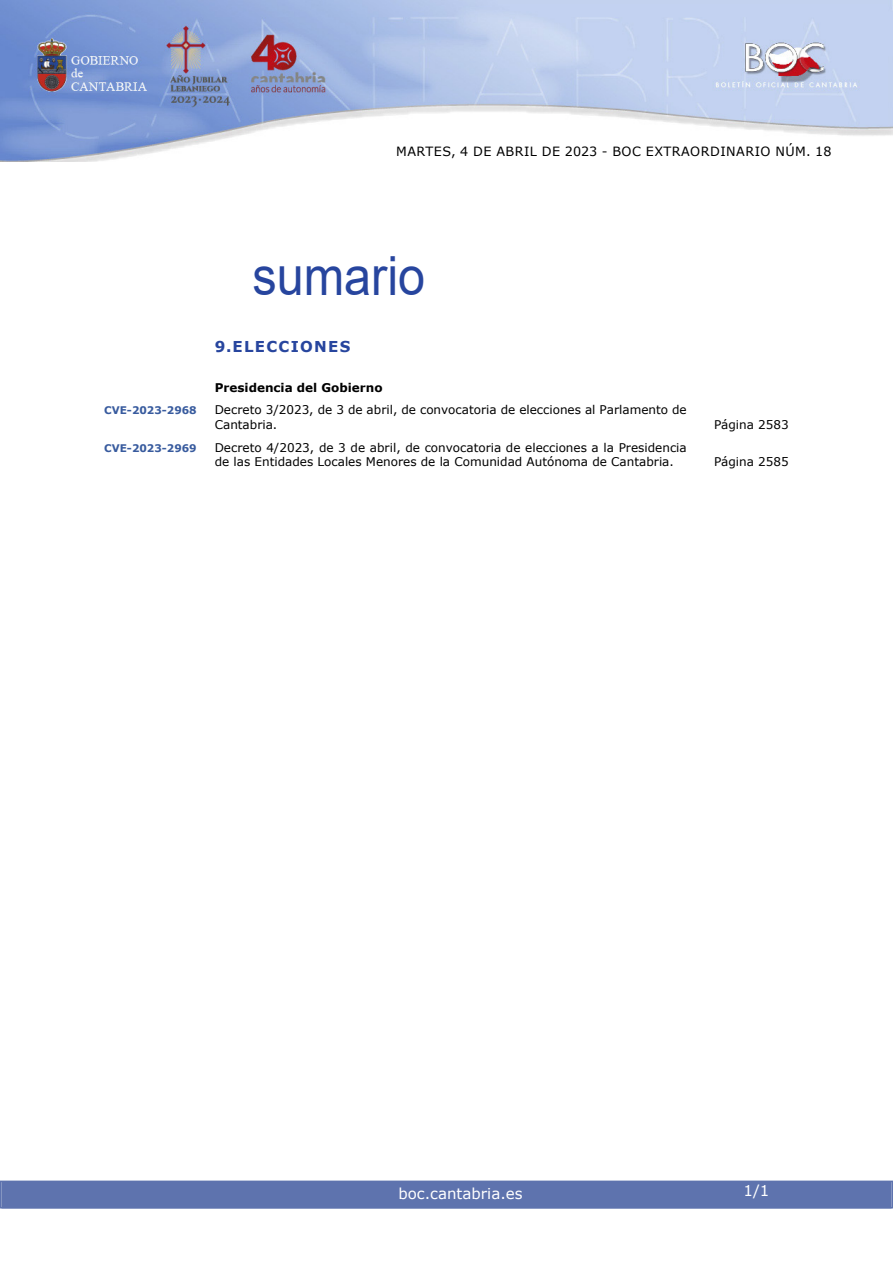
<style>
.page{position:relative;width:893px;height:1263px;background:#fff}
.page>*{position:absolute;margin:0;border:0;box-sizing:border-box;transform-origin:0 0}
.SUMARIO{font:54px "Arial";color:#27459e;scale:.9 1}
.t1{font:15px "Verdana";color:#fff}
.indice_1{font:700 15px "Verdana";letter-spacing:.085em;color:#27459e}
.t2{font:12.75px "Verdana";letter-spacing:.035em;color:#000}
.indice_4{font:12px/14.4px "Verdana";color:#000}
.indice_3{font:700 12px "Verdana";color:#000}
.indice_4-2{font:700 10.5px "Verdana";color:#385b9e}
</style>
<div class="page">
<img style="left:0;top:0;width:893px;height:161px">
<div style="left:2px;top:1181px;width:889px;height:27px;background:#5e73ae"></div>
<div style="left:0;top:1180px;width:893px;height:28px;border:2px solid #5e73ae"></div>
<p class="t2" style="left:396px;top:142px;width:437px">MARTES, 4 DE ABRIL DE 2023 - BOC EXTRAORDINARIO NÚM. 18</p>
<h1 class="SUMARIO" style="left:252px;top:239px;width:194px">sumario</h1>
<h2 class="indice_1" style="left:215px;top:336px;width:137px">9.ELECCIONES</h2>
<h4 class="indice_3" style="left:215px;top:379px;width:169px">Presidencia del Gobierno</h4>
<p class="indice_4-2" style="left:104px;top:403px;width:94px">CVE-2023-2968</p>
<p class="indice_4" style="left:215px;top:403px;width:473px">Decreto 3/2023, de 3 de abril, de convocatoria de elecciones al Parlamento de<br>Cantabria.</p>
<p class="indice_4-2" style="left:104px;top:440px;width:94px">CVE-2023-2969</p>
<p class="indice_4" style="left:215px;top:440px;width:473px">Decreto 4/2023, de 3 de abril, de convocatoria de elecciones a la Presidencia de las Entidades Locales Menores de la Comunidad Autónoma de Cantabria.</p>
<p class="indice_4" style="left:714px;top:417px;width:76px">Página 2583</p>
<p class="indice_4" style="left:714px;top:454px;width:76px">Página 2585</p>
<p class="t1" style="left:398px;top:1183px;width:126px">boc.cantabria.es</p>
<p class="t1" style="left:744px;top:1180px;width:27px">1/1</p>
</div>
